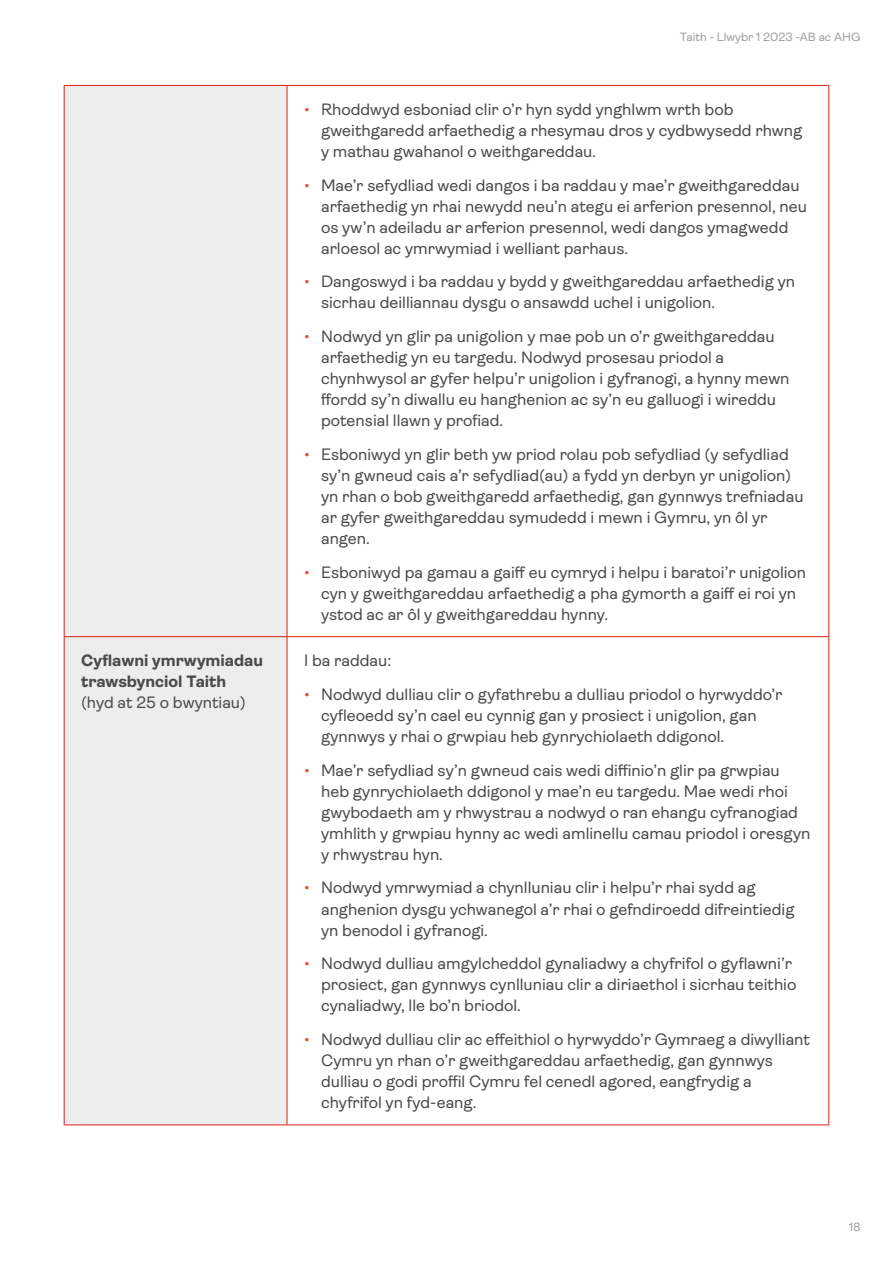
<style>
.page{position:relative;width:893px;height:1263px;background:#fff}
.page>*{position:absolute;margin:0;border:0;box-sizing:border-box;transform-origin:0 0}
.t1{font:16.5px/21px "Ambit";color:#4a4a49}
.t2{font:700 16.5px/21px "Ambit";color:#4a4a49}
.t3{font:12px "Ambit";color:#9d9d9c}
.s1{color:#e94b32}
</style>
<div class="page">
<div style="left:65px;top:86px;width:222px;height:1038px;background:#ededed"></div>
<hr style="left:64px;top:86px;width:1px;height:550px;background:#dd2114">
<hr style="left:287px;top:86px;width:1px;height:550px;background:#dd2114">
<hr style="left:64px;top:637px;width:1px;height:487px;background:#dd2114">
<hr style="left:287px;top:637px;width:1px;height:487px;background:#dd2114">
<hr style="left:64px;top:85px;width:223px;height:1px;background:#dd2114">
<hr style="left:287px;top:85px;width:542px;height:1px;background:#dd2114">
<hr style="left:828px;top:86px;width:1px;height:550px;background:#dd2114">
<hr style="left:64px;top:636px;width:223px;height:1px;background:#dd2114">
<hr style="left:287px;top:636px;width:542px;height:1px;background:#dd2114">
<hr style="left:828px;top:637px;width:1px;height:487px;background:#dd2114">
<hr style="left:64px;top:1124px;width:223px;height:1px;background:#dd2114">
<hr style="left:287px;top:1124px;width:542px;height:1px;background:#dd2114">
<p class="t2" style="left:81px;top:650px;width:183px">Cyflawni ymrwymiadau trawsbynciol Taith</p>
<p class="t1" style="left:81px;top:692px;width:166px">(hyd at 25 o bwyntiau)</p>
<p class="t3" style="left:680px;top:30px;width:182px">Taith - Llwybr 1 2023 -AB ac AHG</p>
<p class="t1" style="left:321px;top:99px;width:483px;text-indent:-17px"><span class="s1">•</span> Rhoddwyd esboniad clir o’r hyn sydd ynghlwm wrth bob gweithgaredd arfaethedig a rhesymau dros y cydbwysedd rhwng y mathau gwahanol o weithgareddau.</p>
<p class="t1" style="left:321px;top:175px;width:487px;text-indent:-17px"><span class="s1">•</span> Mae’r sefydliad wedi dangos i ba raddau y mae’r gweithgareddau arfaethedig yn rhai newydd neu’n ategu ei arferion presennol, neu os yw’n adeiladu ar arferion presennol, wedi dangos ymagwedd arloesol ac ymrwymiad i welliant parhaus.</p>
<p class="t1" style="left:321px;top:271px;width:475px;text-indent:-17px"><span class="s1">•</span> Dangoswyd i ba raddau y bydd y gweithgareddau arfaethedig yn sicrhau deilliannau dysgu o ansawdd uchel i unigolion.</p>
<p class="t1" style="left:321px;top:326px;width:470px;text-indent:-17px"><span class="s1">•</span> Nodwyd yn glir pa unigolion y mae pob un o’r gweithgareddau arfaethedig yn eu targedu. Nodwyd prosesau priodol a chynhwysol ar gyfer helpu’r unigolion i gyfranogi, a hynny mewn ffordd sy’n diwallu eu hanghenion ac sy’n eu galluogi i wireddu potensial llawn y profiad.</p>
<p class="t1" style="left:321px;top:444px;width:484px;text-indent:-17px"><span class="s1">•</span> Esboniwyd yn glir beth yw priod rolau pob sefydliad (y sefydliad sy’n gwneud cais a’r sefydliad(au) a fydd yn derbyn yr unigolion) yn rhan o bob gweithgaredd arfaethedig, gan gynnwys trefniadau ar gyfer gweithgareddau symudedd i mewn i Gymru, yn ôl yr angen.</p>
<p class="t1" style="left:321px;top:562px;width:487px;text-indent:-17px"><span class="s1">•</span> Esboniwyd pa gamau a gaiff eu cymryd i helpu i baratoi’r unigolion cyn y gweithgareddau arfaethedig a pha gymorth a gaiff ei roi yn ystod ac ar ôl y gweithgareddau hynny.</p>
<p class="t1" style="left:304px;top:650px;width:89px">I ba raddau:</p>
<p class="t1" style="left:321px;top:684px;width:463px;text-indent:-17px"><span class="s1">•</span> Nodwyd dulliau clir o gyfathrebu a dulliau priodol o hyrwyddo’r cyfleoedd sy’n cael eu cynnig gan y prosiect i unigolion, gan gynnwys y rhai o grwpiau heb gynrychiolaeth ddigonol.</p>
<p class="t1" style="left:321px;top:760px;width:491px;text-indent:-17px"><span class="s1">•</span> Mae’r sefydliad sy’n gwneud cais wedi diffinio’n glir pa grwpiau heb gynrychiolaeth ddigonol y mae’n eu targedu. Mae wedi rhoi gwybodaeth am y rhwystrau a nodwyd o ran ehangu cyfranogiad ymhlith y grwpiau hynny ac wedi amlinellu camau priodol i oresgyn y rhwystrau hyn.</p>
<p class="t1" style="left:321px;top:877px;width:475px;text-indent:-17px"><span class="s1">•</span> Nodwyd ymrwymiad a chynlluniau clir i helpu’r rhai sydd ag anghenion dysgu ychwanegol a’r rhai o gefndiroedd difreintiedig yn benodol i gyfranogi.</p>
<p class="t1" style="left:321px;top:953px;width:477px;text-indent:-17px"><span class="s1">•</span> Nodwyd dulliau amgylcheddol gynaliadwy a chyfrifol o gyflawni’r prosiect, gan gynnwys cynlluniau clir a diriaethol i sicrhau teithio cynaliadwy, lle bo’n briodol.</p>
<p class="t1" style="left:321px;top:1029px;width:491px;text-indent:-17px"><span class="s1">•</span> Nodwyd dulliau clir ac effeithiol o hyrwyddo’r Gymraeg a diwylliant Cymru yn rhan o’r gweithgareddau arfaethedig, gan gynnwys dulliau o godi proffil Cymru fel cenedl agored, eangfrydig a chyfrifol yn fyd-eang.</p>
<p class="t3" style="left:849px;top:1220px;width:13px">18</p>
</div>
